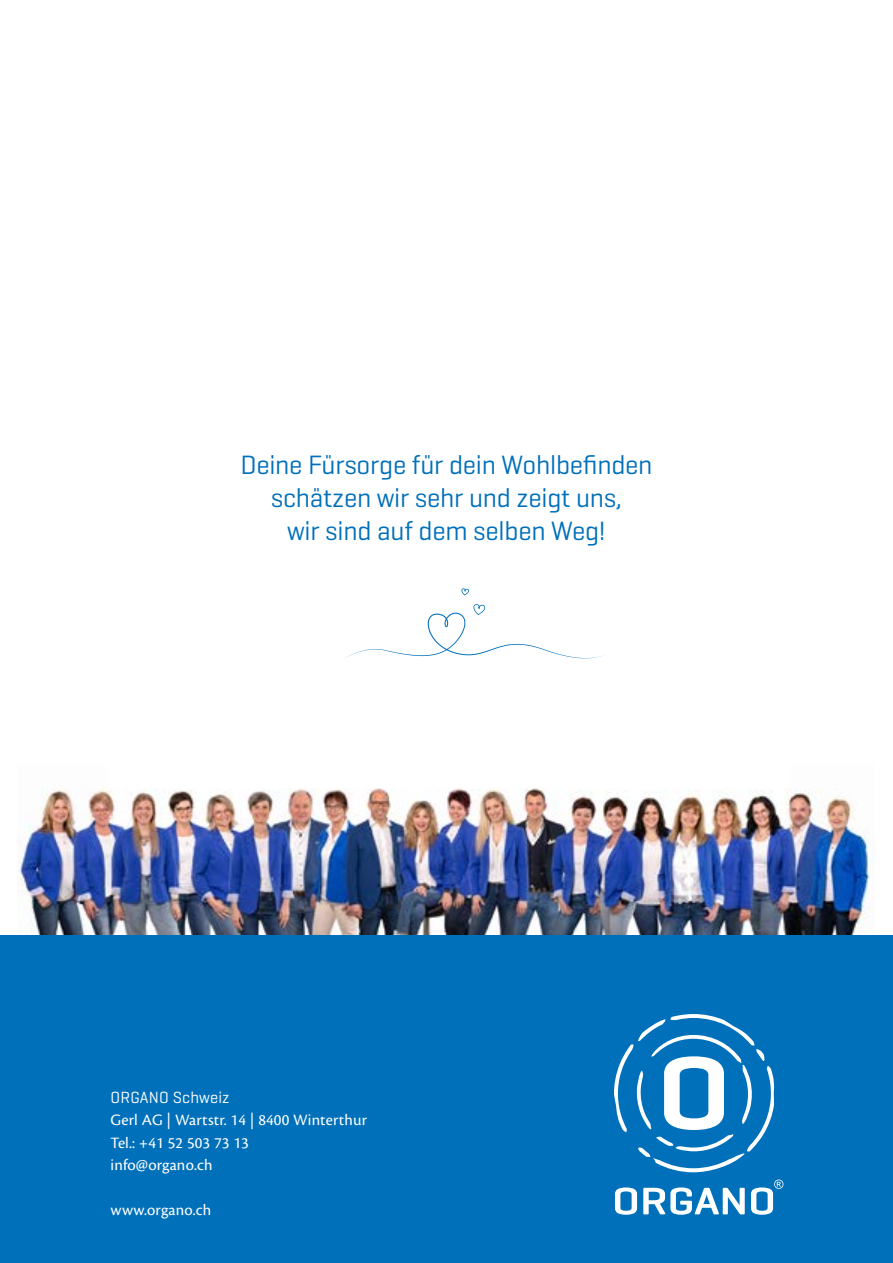
<style>
.page{position:relative;width:893px;height:1263px;background:#fff}
.page>*{position:absolute;margin:0;border:0;box-sizing:border-box;transform-origin:0 0}
.t1{font:27px/33px "Geogrotesque";letter-spacing:-.01em;color:#0070ba;text-align:center}
.t2{font:16.5px/22.5px "Cronos Pro";letter-spacing:.01em;color:#fff}
.t3{font:16.5px "Geogrotesque";letter-spacing:.01em;color:#fff}
</style>
<div class="page">
<img style="left:17px;top:788px;width:857px;height:147px">
<div style="left:0;top:935px;width:893px;height:328px;background:#0070ba"></div>
<svg style="left:615px;top:1179px;width:168px;height:36px"></svg>
<svg style="left:614px;top:1014px;width:160px;height:158px"></svg>
<svg style="left:344px;top:604px;width:260px;height:55px"></svg>
<svg style="left:461px;top:588px;width:8px;height:7px"></svg>
<p class="t1" style="left:240px;top:448px;width:414px">Deine Fürsorge für dein Wohlbefinden schätzen wir sehr und zeigt uns,<br>wir sind auf dem selben Weg!</p>
<p class="t3" style="left:111px;top:1087px;width:121px">ORGANO Schweiz</p>
<p class="t2" style="left:111px;top:1109px;width:258px">Gerl AG | Wartstr. 14 | 8400 Winterthur<br>Tel.: +41 52 503 73 13<br>info@organo.ch</p>
<p class="t2" style="left:111px;top:1199px;width:102px">www.organo.ch</p>
</div>
